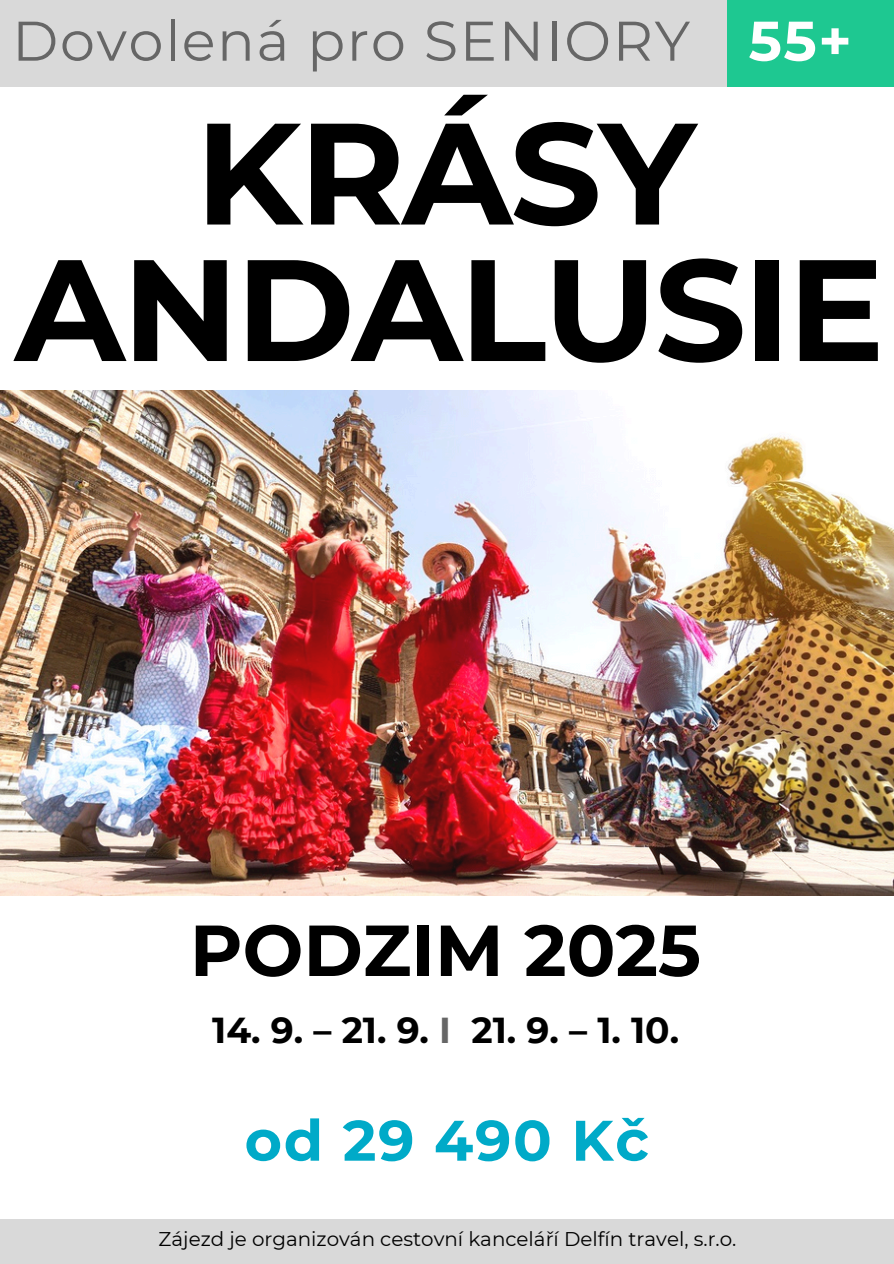
<style>
.page{position:relative;width:894px;height:1264px;background:#fff}
.page>*{position:absolute;margin:0;border:0;box-sizing:border-box;transform-origin:0 0}
.t1{font:700 144px "Montserrat";letter-spacing:-.02em;color:#000}
.t2{font:700 72px "Montserrat";color:#000}
.t3{font:700 57px "Montserrat";letter-spacing:.03em;color:#00aac8}
.t4{font:55.65px "Montserrat";letter-spacing:.03em;color:#666}
.t5{font:700 55.65px "Montserrat";color:#fff}
.t6{font:700 36px "Montserrat";color:#000}
.t7{font:19.8px "Montserrat";color:#000}
.s1{color:#666}
</style>
<div class="page">
<img style="left:0;top:390px;width:893px;height:505px">
<div style="left:0;top:0;width:841px;height:87px;background:#d9d9d9"></div>
<div style="left:727px;top:0;width:166px;height:87px;background:#1ec891"></div>
<div style="left:0;top:1219px;width:893px;height:44px;background:#d9d9d9"></div>
<p class="t4" style="left:12px;top:7px;width:679px">Dovolená pro SENIORY</p>
<h3 class="t5" style="left:748px;top:7px;width:105px">55+</h3>
<p class="t1" style="left:195px;top:85px;width:502px">KRÁSY</p>
<h4 class="t1" style="left:15px;top:221px;width:871px">ANDALUSIE</h4>
<h2 class="t2" style="left:190px;top:906px;width:512px">PODZIM 2025</h2>
<h5 class="t6" style="left:212px;top:1007px;width:468px">14. 9. – 21. 9. <span class="s1">I</span> 21. 9. – 1. 10.</h5>
<h1 class="t3" style="left:244px;top:1105px;width:405px">od 29 490 Kč</h1>
<h1 class="t7" style="left:159px;top:1226px;width:579px">Zájezd je organizován cestovní kanceláří Delfín travel, s.r.o.</h1>
</div>
